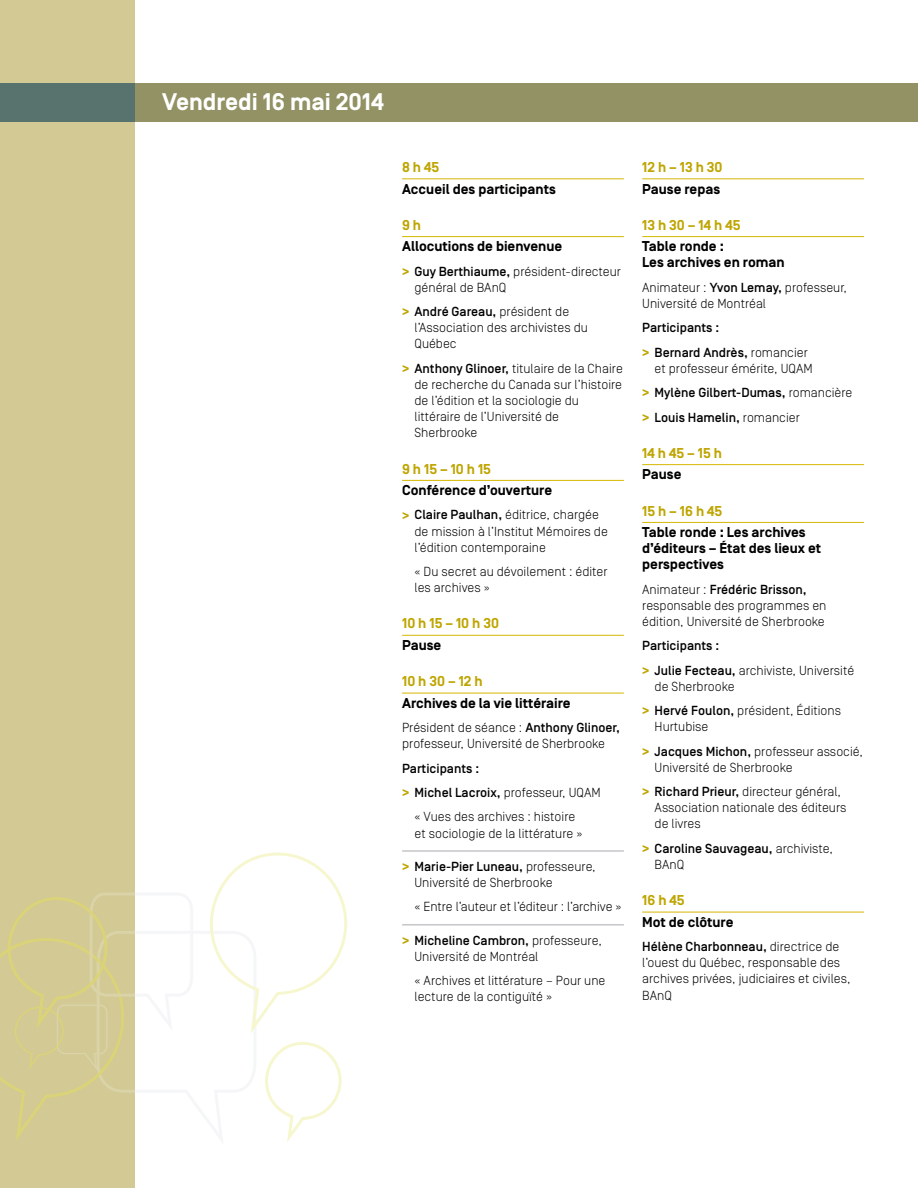
<style>
.page{position:relative;width:918px;height:1188px;background:#fff}
.page>*{position:absolute;margin:0;border:0;box-sizing:border-box;transform-origin:0 0}
.t1{font:700 24px "Simplon BP";color:#fff}
.t2{font:700 14.25px/16.2px "Simplon BP";color:#000}
.t3{font:700 14.25px "Simplon BP";color:#bfa500}
.t4{font:300 13.2px/16.2px "Simplon BP";color:#000}
.t5{font:500 13.2px/24.3px "Simplon BP";color:#000}
.s1{font-weight:700;color:#bfa500}
.s2{font-weight:500}
.s3{font-weight:300}
</style>
<div class="page">
<div style="left:0;top:0;width:135px;height:1188px;background:#d2c994"></div>
<div style="left:0;top:83px;width:135px;height:39px;background:#58736e"></div>
<svg style="left:0;top:893px;width:135px;height:247px"></svg>
<div style="left:135px;top:83px;width:783px;height:39px;background:#929264"></div>
<hr style="left:402px;top:178px;width:222px;height:1px;background:#d5b700">
<hr style="left:402px;top:236px;width:222px;height:1px;background:#d5b700">
<hr style="left:402px;top:480px;width:222px;height:1px;background:#d5b700">
<hr style="left:402px;top:635px;width:222px;height:1px;background:#d5b700">
<hr style="left:402px;top:693px;width:222px;height:1px;background:#d5b700">
<hr style="left:402px;top:851px;width:222px;height:1px;background:#a7a9ac">
<hr style="left:402px;top:924px;width:222px;height:1px;background:#a7a9ac">
<hr style="left:642px;top:178px;width:222px;height:1px;background:#d5b700">
<hr style="left:642px;top:236px;width:222px;height:1px;background:#d5b700">
<hr style="left:642px;top:464px;width:222px;height:1px;background:#d5b700">
<hr style="left:642px;top:522px;width:222px;height:1px;background:#d5b700">
<hr style="left:642px;top:912px;width:222px;height:1px;background:#d5b700">
<h1 class="t1" style="left:162px;top:88px;width:223px">Vendredi 16 mai 2014</h1>
<p class="t3" style="left:402px;top:159px;width:39px">8 h 45</p>
<p class="t2" style="left:402px;top:181px;width:155px">Accueil des participants</p>
<p class="t3" style="left:402px;top:217px;width:21px">9 h</p>
<p class="t2" style="left:402px;top:239px;width:162px">Allocutions de bienvenue</p>
<p class="t4" style="left:415px;top:263px;width:208px;text-indent:-12px"><span class="s1">&gt;</span> <span class="s2">Guy Berthiaume,</span> président-directeur général de BAnQ</p>
<p class="t4" style="left:415px;top:303px;width:175px;text-indent:-12px"><span class="s1">&gt;</span> <span class="s2">André Gareau,</span> président de l’Association des archivistes du<br>Québec</p>
<p class="t4" style="left:415px;top:360px;width:210px;text-indent:-12px"><span class="s1">&gt;</span> <span class="s2">Anthony Glinoer,</span> titulaire de la Chaire de recherche du Canada sur l’histoire de l’édition et la sociologie du littéraire de l’Université de<br>Sherbrooke</p>
<p class="t3" style="left:402px;top:460px;width:90px">9 h 15 – 10 h 15</p>
<p class="t2" style="left:402px;top:483px;width:152px">Conférence d’ouverture</p>
<p class="t4" style="left:415px;top:507px;width:195px;text-indent:-12px"><span class="s1">&gt;</span> <span class="s2">Claire Paulhan,</span> éditrice, chargée de mission à l’Institut Mémoires de l’édition contemporaine</p>
<p class="t4" style="left:415px;top:563px;width:195px">« Du secret au dévoilement : éditer les archives »</p>
<p class="t3" style="left:402px;top:615px;width:98px">10 h 15 – 10 h 30</p>
<p class="t2" style="left:402px;top:638px;width:41px">Pause</p>
<p class="t3" style="left:402px;top:673px;width:82px">10 h 30 – 12 h</p>
<p class="t2" style="left:402px;top:695px;width:170px">Archives de la vie littéraire</p>
<p class="t4" style="left:402px;top:719px;width:219px">Président de séance : <span class="s2">Anthony Glinoer, </span>professeur, Université de Sherbrooke</p>
<p class="t5" style="left:402px;top:756px;width:79px">Participants :</p>
<p class="t4" style="left:402px;top:784px;width:200px"><span class="s1">&gt;</span> <span class="s2">Michel Lacroix,</span> professeur, UQAM</p>
<p class="t4" style="left:415px;top:809px;width:162px">« Vues des archives : histoire</p>
<p class="t4" style="left:415px;top:825px;width:169px">et sociologie de la littérature »</p>
<p class="t4" style="left:415px;top:858px;width:183px;text-indent:-12px"><span class="s1">&gt;</span> <span class="s2">Marie-Pier Luneau,</span> professeure,<br>Université de Sherbrooke</p>
<p class="t4" style="left:415px;top:899px;width:208px">« Entre l’auteur et l’éditeur : l’archive »</p>
<p class="t4" style="left:415px;top:932px;width:189px;text-indent:-12px"><span class="s1">&gt;</span> <span class="s2">Micheline Cambron,</span> professeure,<br>Université de Montréal</p>
<p class="t4" style="left:415px;top:972px;width:192px">« Archives et littérature – Pour une lecture de la contiguïté »</p>
<p class="t3" style="left:642px;top:159px;width:82px">12 h – 13 h 30</p>
<p class="t2" style="left:642px;top:181px;width:80px">Pause repas</p>
<p class="t3" style="left:642px;top:217px;width:100px">13 h 30 – 14 h 45</p>
<p class="t2" style="left:642px;top:239px;width:144px">Table ronde :<br>Les archives en roman</p>
<p class="t4" style="left:642px;top:279px;width:206px">Animateur : <span class="s2">Yvon Lemay,</span> professeur,<br>Université de Montréal</p>
<p class="t5" style="left:642px;top:316px;width:167px">Participants :<br><span class="s1">&gt;</span> Bernard Andrès, <span class="s3">romancier</span></p>
<p class="t4" style="left:642px;top:356px;width:212px;line-height:24.3px;text-indent:12px">et professeur émérite, UQAM<br><span class="s1">&gt;</span> <span class="s2">Mylène Gilbert-Dumas,</span> romancière <span class="s1">&gt;</span> <span class="s2">Louis Hamelin,</span> romancier</p>
<p class="t3" style="left:642px;top:445px;width:81px">14 h 45 – 15 h</p>
<p class="t2" style="left:642px;top:467px;width:41px">Pause</p>
<p class="t3" style="left:642px;top:503px;width:82px">15 h – 16 h 45</p>
<p class="t2" style="left:642px;top:525px;width:180px">Table ronde : Les archives d’éditeurs – État des lieux et perspectives</p>
<p class="t4" style="left:642px;top:581px;width:186px">Animateur : <span class="s2">Frédéric Brisson, </span>responsable des programmes en édition, Université de Sherbrooke</p>
<p class="t5" style="left:642px;top:634px;width:214px">Participants :<br><span class="s1">&gt;</span> Julie Fecteau, <span class="s3">archiviste, Université</span></p>
<p class="t4" style="left:642px;top:674px;width:200px;line-height:24.3px;text-indent:12px">de Sherbrooke<br><span class="s1">&gt;</span> <span class="s2">Hervé Foulon,</span> président, Éditions</p>
<p class="t4" style="left:642px;top:714px;width:222px;line-height:24.3px;text-indent:12px">Hurtubise<br><span class="s1">&gt;</span> <span class="s2">Jacques Michon,</span> professeur associé,</p>
<p class="t4" style="left:642px;top:755px;width:200px;line-height:24.3px;text-indent:12px">Université de Sherbrooke<br><span class="s1">&gt;</span> <span class="s2">Richard Prieur,</span> directeur général,</p>
<p class="t4" style="left:655px;top:800px;width:194px">Association nationale des éditeurs de livres</p>
<p class="t5" style="left:655px;top:840px;width:180px;line-height:16.2px;text-indent:-12px"><span class="s1">&gt;</span> Caroline Sauvageau, <span class="s3">archiviste,<br>BAnQ</span></p>
<p class="t3" style="left:642px;top:892px;width:44px">16 h 45</p>
<p class="t2" style="left:642px;top:914px;width:93px">Mot de clôture</p>
<p class="t4" style="left:642px;top:938px;width:210px"><span class="s2">Hélène Charbonneau,</span> directrice de l’ouest du Québec, responsable des archives privées, judiciaires et civiles,<br>BAnQ</p>
</div>
